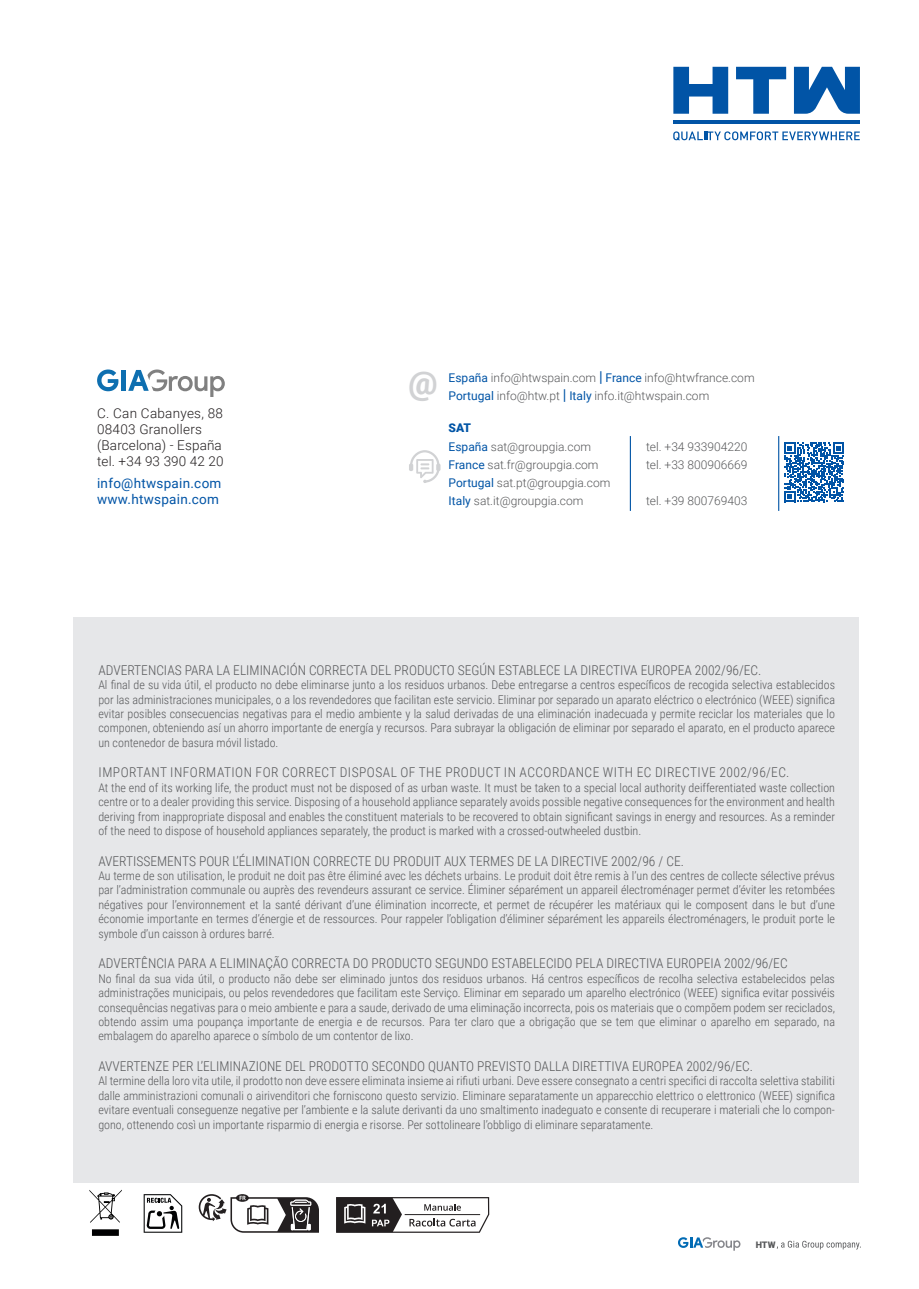
<style>
.page{position:relative;width:919px;height:1289px;background:#fff}
.page>*{position:absolute;margin:0;border:0;box-sizing:border-box;transform-origin:0 0}
.t1{font:900 32.55px "Roboto";color:#d1d2d4}
.t2{font:300 13.5px "Roboto Condensed";color:#57585a}
.t3{font:300 13.5px "Roboto Condensed";letter-spacing:.035em;color:#57585a}
.t4{font:300 13.5px/16.2px "Roboto";letter-spacing:.01em;color:#231f20}
.t5{font:13.5px/16.2px "Roboto";letter-spacing:.02em;color:#0154a6}
.t6{font:300 12px/14.4px "Roboto Condensed";color:#57585a;text-align:justify}
.t7{font:300 12px/18px "Roboto";color:#57585a}
.t8{font:900 12px "Roboto";color:#0154a6}
.t9{font:900 9px "Roboto";color:#57585a}
.s1{font-weight:400;color:#0154a6}
.s2{font-weight:400;font-size:15px;color:#0154a6}
</style>
<div class="page">
<svg style="left:97px;top:369px;width:21px;height:22px"></svg>
<div style="left:121px;top:370px;width:5px;height:21px;background:#0e6fb0"></div>
<svg style="left:128px;top:369px;width:97px;height:28px"></svg>
<svg style="left:409px;top:450px;width:32px;height:33px"></svg>
<hr style="left:629px;top:436px;width:2px;height:75px;background:#0154a6">
<hr style="left:778px;top:436px;width:1px;height:75px;background:#0154a6">
<svg style="left:736px;top:67px;width:50px;height:47px"></svg>
<svg style="left:673px;top:67px;width:55px;height:47px"></svg>
<svg style="left:793px;top:67px;width:66px;height:47px"></svg>
<hr style="left:673px;top:120px;width:186px;height:3px;background:#0154a6">
<svg style="left:673px;top:131px;width:186px;height:10px"></svg>
<svg style="left:678px;top:1237px;width:62px;height:13px"></svg>
<svg style="left:776px;top:1240px;width:84px;height:9px"></svg>
<div style="left:74px;top:617px;width:784px;height:565px;background:#e6e7e9"></div>
<svg style="left:336px;top:1197px;width:153px;height:35px"></svg>
<svg style="left:199px;top:1194px;width:120px;height:38px"></svg>
<svg style="left:144px;top:1194px;width:38px;height:38px"></svg>
<svg style="left:89px;top:1189px;width:33px;height:46px"></svg>
<svg style="left:784px;top:442px;width:59px;height:60px"></svg>
<p class="t4" style="left:97px;top:404px;width:128px">C. Can Cabanyes, 88<br>08403 Granollers (Barcelona) - España tel. +34 93 390 42 20</p>
<p class="t5" style="left:97px;top:475px;width:126px">info@htwspain.com www.htwspain.com</p>
<h1 class="t1" style="left:408px;top:359px;width:31px">@</h1>
<p class="t7" style="left:448px;top:368px;width:307px"><span class="s1">España</span> info@htwspain.com <span class="s2">|</span> <span class="s1">France</span> info@htwfrance.com<br><span class="s1">Portugal</span> info@htw.pt <span class="s2">|</span> <span class="s1">Italy</span> info.it@htwspain.com</p>
<p class="t8" style="left:448px;top:419px;width:24px">SAT</p>
<p class="t7" style="left:448px;top:437px;width:163px"><span class="s1">España</span> sat@groupgia.com<br><span class="s1">France</span> sat.fr@groupgia.com<br><span class="s1">Portugal</span> sat.pt@groupgia.com<br><span class="s1">Italy</span> sat.it@groupgia.com</p>
<p class="t7" style="left:646px;top:437px;width:103px">tel. +34 933904220 tel. +33 800906669</p>
<p class="t7" style="left:646px;top:491px;width:103px">tel. +39 800769403</p>
<p class="t2" style="left:98px;top:660px;width:664px">ADVERTENCIAS PARA LA ELIMINACIÓN CORRECTA DEL PRODUCTO SEGÚN ESTABLECE LA DIRECTIVA EUROPEA 2002/96/EC.</p>
<p class="t6" style="left:98px;top:677px;width:738px">Al final de su vida útil, el producto no debe eliminarse junto a los residuos urbanos. Debe entregarse a centros específicos de recogida selectiva establecidos por las administraciones municipales, o a los revendedores que facilitan este servicio. Eliminar por separado un aparato eléctrico o electrónico (WEEE) significa evitar posibles consecuencias negativas para el medio ambiente y la salud derivadas de una eliminación inadecuada y permite reciclar los materiales que lo componen, obteniendo así un ahorro importante de energía y recursos. Para subrayar la obligación de eliminar por separado el aparato, en el producto aparece un contenedor de basura móvil listado.</p>
<p class="t3" style="left:99px;top:763px;width:692px">IMPORTANT INFORMATION FOR CORRECT DISPOSAL OF THE PRODUCT IN ACCORDANCE WITH EC DIRECTIVE 2002/96/EC.</p>
<p class="t6" style="left:98px;top:780px;width:738px">At the end of its working life, the product must not be disposed of as urban waste. It must be taken to a special local authority deifferentiated waste collection centre or to a dealer providing this service. Disposing of a household appliance separately avoids possible negative consequences for the environment and health deriving from inappropriate disposal and enables the constituent materials to be recovered to obtain significant savings in energy and resources. As a reminder of the need to dispose of household appliances separately, the product is marked with a crossed-outwheeled dustbin.</p>
<p class="t2" style="left:98px;top:851px;width:587px">AVERTISSEMENTS POUR L’ÉLIMINATION CORRECTE DU PRODUIT AUX TERMES DE LA DIRECTIVE 2002/96 / CE.</p>
<p class="t6" style="left:98px;top:868px;width:738px">Au terme de son utilisation, le produit ne doit pas être éliminé avec les déchets urbains. Le produit doit être remis à l’un des centres de collecte sélective prévus par l’administration communale ou auprès des revendeurs assurant ce service. Éliminer séparément un appareil électroménager permet d’éviter les retombées négatives pour l’environnement et la santé dérivant d’une élimination incorrecte, et permet de récupérer les matériaux qui le composent dans le but d’une économie importante en termes d’énergie et de ressources. Pour rappeler l’obligation d’éliminer séparément les appareils électroménagers, le produit porte le symbole d’un caisson à ordures barré.</p>
<p class="t2" style="left:98px;top:954px;width:690px">ADVERTÊNCIA PARA A ELIMINAÇÃO CORRECTA DO PRODUCTO SEGUNDO ESTABELECIDO PELA DIRECTIVA EUROPEIA 2002/96/EC</p>
<p class="t6" style="left:98px;top:970px;width:738px">No final da sua vida útil, o producto não debe ser eliminado juntos dos residuos urbanos. Há centros específicos de recolha selectiva estabelecidos pelas administrações municipais, ou pelos revendedores que facilitam este Serviço. Eliminar em separado um aparelho electrónico (WEEE) significa evitar possivéis consequências negativas para o meio ambiente e para a saude, derivado de uma eliminação incorrecta, pois os materiais que o compõem podem ser reciclados, obtendo assim uma poupança importante de energia e de recursos. Para ter claro que a obrigação que se tem que eliminar o aparelho em separado, na embalagem do aparelho aparece o símbolo de um contentor de lixo.</p>
<p class="t2" style="left:98px;top:1056px;width:656px">AVVERTENZE PER L’ELIMINAZIONE DEL PRODOTTO SECONDO QUANTO PREVISTO DALLA DIRETTIVA EUROPEA 2002/96/EC.</p>
<p class="t6" style="left:98px;top:1073px;width:738px">Al termine della loro vita utile, il prodotto non deve essere eliminata insieme ai rifiuti urbani. Deve essere consegnato a centri specifici di raccolta selettiva stabiliti dalle amministrazioni comunali o airivenditori che forniscono questo servizio. Eliminare separatamente un apparecchio elettrico o elettronico (WEEE) significa evitare eventuali conseguenze negative per l’ambiente e la salute derivanti da uno smaltimento inadeguato e consente di recuperare i materiali che lo compon&shy;gono, ottenendo così un importante risparmio di energia e risorse. Per sottolineare l’obbligo di eliminare separatamente.</p>
<p class="t9" style="left:755px;top:1238px;width:21px">HTW</p>
</div>
